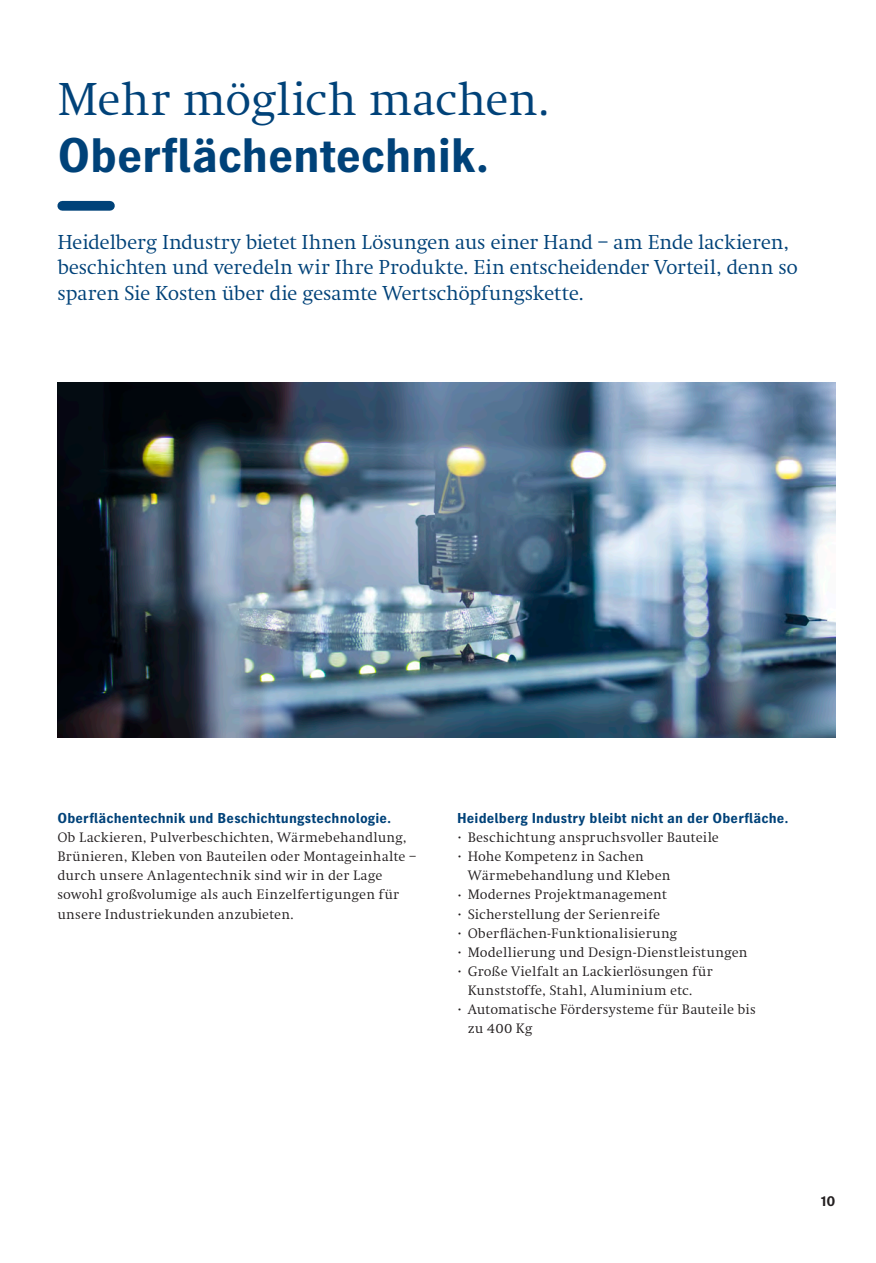
<style>
.page{position:relative;width:876px;height:1263px;background:#fff}
.page>*{position:absolute;margin:0;border:0;box-sizing:border-box;transform-origin:0 0}
.t1{font:700 48px "Heidelberg Gothic Ml";letter-spacing:-.005em;color:#004279}
.t2{font:48px "Heidelberg Antiqua ML";letter-spacing:-.005em;color:#004279}
.t3{font:21px/25.5px "Heidelberg Antiqua ML";letter-spacing:-.015em;color:#004279}
.t4{font:14.25px/19.2px "Heidelberg Antiqua ML";letter-spacing:.01em;color:#231f20}
.t5{font:700 14.25px "Heidelberg Gothic Ml";letter-spacing:.01em;color:#004279}
.t6{font:700 14.25px "Heidelberg Gothic Ml";color:#231f20}
.s1{font-size:7.5px}
</style>
<div class="page">
<div style="left:62px;top:201px;width:48px;height:10px;background:#004279"></div>
<img style="left:57px;top:383px;width:779px;height:354px">
<h1 class="t2" style="left:57px;top:72px;width:494px">Mehr möglich machen.</h1>
<h1 class="t1" style="left:57px;top:129px;width:434px">Oberflächentechnik.</h1>
<h2 class="t3" style="left:57px;top:229px;width:742px">Heidelberg Industry bietet Ihnen Lösungen aus einer Hand – am Ende lackieren, beschichten und veredeln wir Ihre Produkte. Ein entscheidender Vorteil, denn so sparen Sie Kosten über die gesamte Wertschöpfungskette.</h2>
<p class="t5" style="left:57px;top:810px;width:335px">Oberflächentechnik und Beschichtungstechnologie.</p>
<p class="t4" style="left:57px;top:828px;width:360px">Ob Lackieren, Pulverbeschichten, Wärmebehandlung, Brünieren, Kleben von Bauteilen oder Montageinhalte – durch unsere Anlagentechnik sind wir in der Lage sowohl großvolumige als auch Einzelfertigungen für unsere Industriekunden anzubieten.</p>
<p class="t5" style="left:457px;top:810px;width:333px">Heidelberg Industry bleibt nicht an der Oberfläche.</p>
<p class="t4" style="left:457px;top:828px;width:263px"><span class="s1">•</span> Beschichtung anspruchsvoller Bauteile</p>
<p class="t4" style="left:468px;top:847px;width:204px;text-indent:-11px"><span class="s1">•</span> Hohe Kompetenz in Sachen<br>Wärmebehandlung und Kleben</p>
<p class="t4" style="left:457px;top:885px;width:211px"><span class="s1">•</span> Modernes Projektmanagement</p>
<p class="t4" style="left:457px;top:904px;width:204px"><span class="s1">•</span> Sicherstellung der Serienreife</p>
<p class="t4" style="left:457px;top:923px;width:222px"><span class="s1">•</span> Oberflächen-Funktionalisierung</p>
<p class="t4" style="left:457px;top:943px;width:292px"><span class="s1">•</span> Modellierung und Design-Dienstleistungen</p>
<p class="t4" style="left:468px;top:962px;width:247px;text-indent:-11px"><span class="s1">•</span> Große Vielfalt an Lackierlösungen für<br>Kunststoffe, Stahl, Aluminium etc.</p>
<p class="t4" style="left:468px;top:1000px;width:289px;text-indent:-11px"><span class="s1">•</span> Automatische Fördersysteme für Bauteile bis zu 400 Kg</p>
<p class="t6" style="left:821px;top:1193px;width:16px">10</p>
</div>
